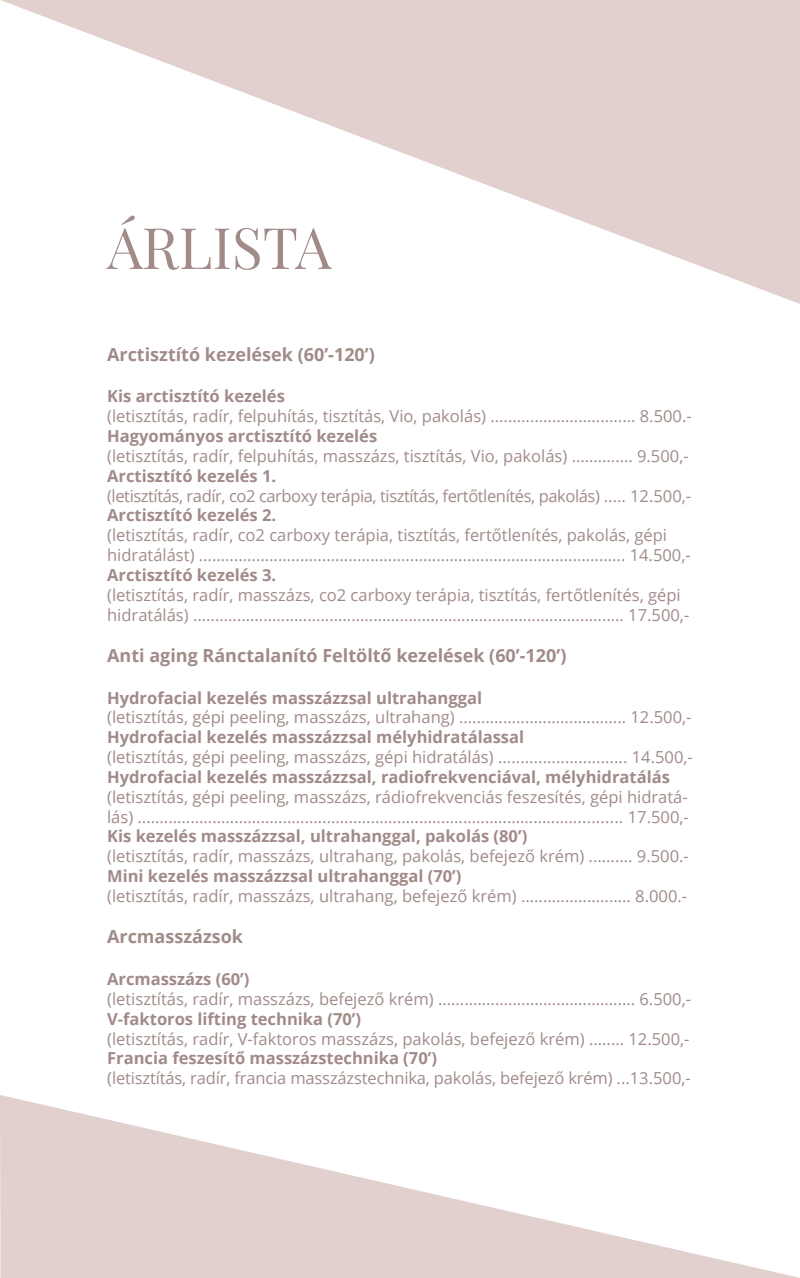
<style>
.page{position:relative;width:800px;height:1278px;background:#fff}
.page>*{position:absolute;margin:0;border:0;box-sizing:border-box;transform-origin:0 0}
.t1{font:57.15px "Playfair Display";color:#a18b89}
.t2{font:700 18px "Open Sans";color:#a18b89}
.t3{font:16.55px/19.9px "Open Sans";color:#a18b89}
.t4{font:700 16.55px "Open Sans";color:#a18b89}
.t5{font:16.55px "Open Sans";letter-spacing:-.025em;color:#a18b89}
</style>
<div class="page">
<svg style="left:0;top:1095px;width:800px;height:183px"></svg>
<svg style="left:1px;top:0;width:799px;height:304px"></svg>
<h1 class="t1" style="left:107px;top:203px;width:226px">ÁRLISTA</h1>
<p class="t2" style="left:107px;top:341px;width:269px">Arctisztító kezelések (60’-120’)</p>
<p class="t4" style="left:107px;top:384px;width:179px">Kis arctisztító kezelés</p>
<p class="t3" style="left:107px;top:406px;width:586px">(letisztítás, radír, felpuhítás, tisztítás, Vio, pakolás) ................................. 8.500.-</p>
<p class="t4" style="left:107px;top:424px;width:272px">Hagyományos arctisztító kezelés</p>
<p class="t3" style="left:107px;top:445px;width:583px">(letisztítás, radír, felpuhítás, masszázs, tisztítás, Vio, pakolás) .............. 9.500,-</p>
<p class="t4" style="left:107px;top:464px;width:171px">Arctisztító kezelés 1.</p>
<p class="t5" style="left:107px;top:484px;width:586px">(letisztítás, radír, co2 carboxy terápia, tisztítás, fertőtlenítés, pakolás) ..... 12.500,-</p>
<p class="t4" style="left:107px;top:503px;width:171px">Arctisztító kezelés 2.</p>
<p class="t3" style="left:107px;top:525px;width:585px">(letisztítás, radír, co2 carboxy terápia, tisztítás, fertőtlenítés, pakolás, gépi hidratálást) ................................................................................................. 14.500,-</p>
<p class="t4" style="left:107px;top:563px;width:171px">Arctisztító kezelés 3.</p>
<p class="t3" style="left:107px;top:584px;width:584px">(letisztítás, radír, masszázs, co2 carboxy terápia, tisztítás, fertőtlenítés, gépi hidratálás) .................................................................................................. 17.500,-</p>
<p class="t2" style="left:107px;top:643px;width:461px">Anti aging Ránctalanító Feltöltő kezelések (60’-120’)</p>
<p class="t4" style="left:107px;top:686px;width:377px">Hydrofacial kezelés masszázzsal ultrahanggal</p>
<p class="t3" style="left:107px;top:707px;width:586px">(letisztítás, gépi peeling, masszázs, ultrahang) ...................................... 12.500,-</p>
<p class="t4" style="left:107px;top:725px;width:419px">Hydrofacial kezelés masszázzsal mélyhidratálassal</p>
<p class="t3" style="left:107px;top:746px;width:587px">(letisztítás, gépi peeling, masszázs, gépi hidratálás) ............................. 14.500,-</p>
<p class="t4" style="left:107px;top:765px;width:564px">Hydrofacial kezelés masszázzsal, radiofrekvenciával, mélyhidratálás</p>
<p class="t3" style="left:107px;top:786px;width:583px">(letisztítás, gépi peeling, masszázs, rádiofrekvenciás feszesítés, gépi hidratá&shy;lás) .............................................................................................................. 17.500,-</p>
<p class="t4" style="left:107px;top:824px;width:422px">Kis kezelés masszázzsal, ultrahanggal, pakolás (80’)</p>
<p class="t3" style="left:107px;top:846px;width:583px">(letisztítás, radír, masszázs, ultrahang, pakolás, befejező krém) .......... 9.500.-</p>
<p class="t4" style="left:107px;top:864px;width:356px">Mini kezelés masszázzsal ultrahanggal (70’)</p>
<p class="t3" style="left:107px;top:885px;width:582px">(letisztítás, radír, masszázs, ultrahang, befejező krém) ......................... 8.000.-</p>
<p class="t2" style="left:107px;top:924px;width:137px">Arcmasszázsok</p>
<p class="t4" style="left:107px;top:967px;width:144px">Arcmasszázs (60’)</p>
<p class="t3" style="left:107px;top:988px;width:585px">(letisztítás, radír, masszázs, befejező krém) ............................................. 6.500,-</p>
<p class="t4" style="left:107px;top:1007px;width:255px">V-faktoros lifting technika (70’)</p>
<p class="t3" style="left:107px;top:1028px;width:584px">(letisztítás, radír, V-faktoros masszázs, pakolás, befejező krém) ........ 12.500,-</p>
<p class="t4" style="left:107px;top:1046px;width:331px">Francia feszesítő masszázstechnika (70’)</p>
<p class="t3" style="left:107px;top:1068px;width:585px">(letisztítás, radír, francia masszázstechnika, pakolás, befejező krém) ...13.500,-</p>
</div>
